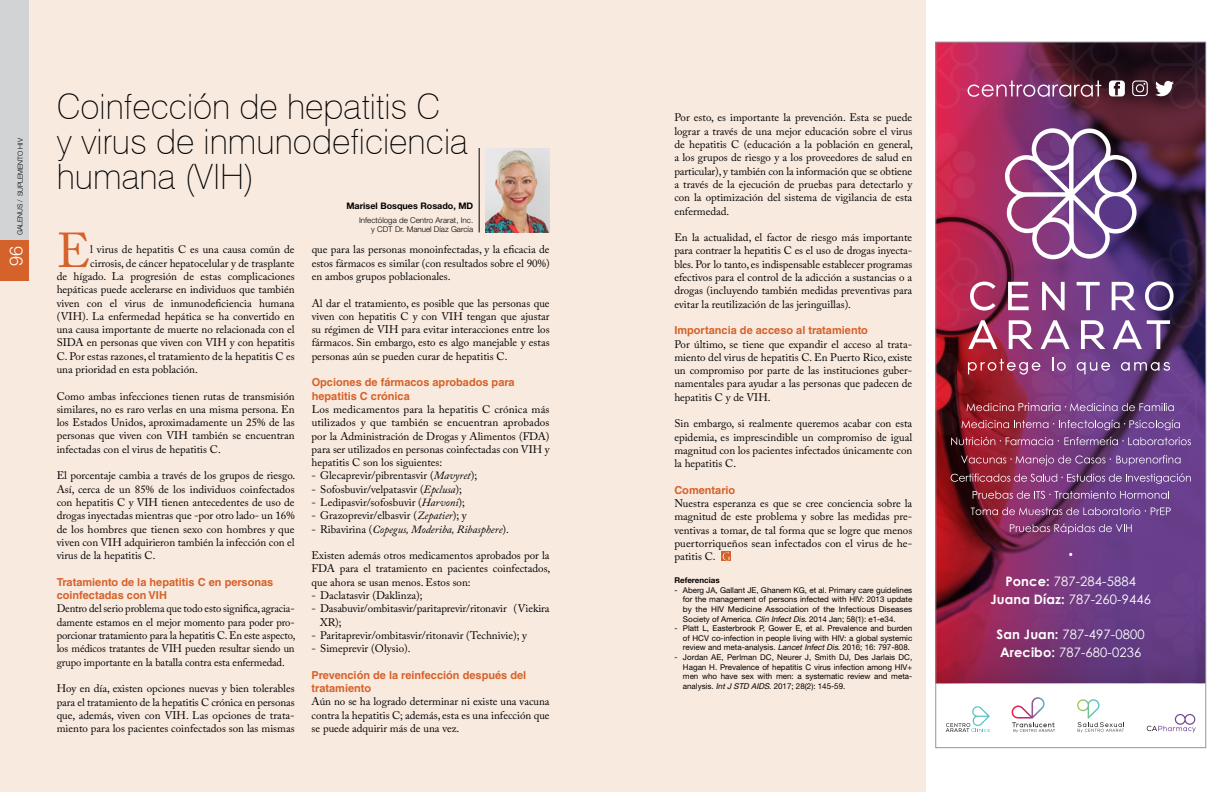
<style>
.page{position:relative;width:1224px;height:792px;background:#fff}
.page>*{position:absolute;margin:0;border:0;box-sizing:border-box;transform-origin:0 0}
.t1{font:48.6px "Adobe Caslon Pro";color:#d5622a}
.t2{font:100 35px/35px "Swiss 721 BT";color:#000}
.t3{font:300 18px "Helvetica Neue";color:#fff}
.t4{font:13px/17.8px "Century Gothic";letter-spacing:.01em;color:#fff;text-align:center}
.t5{font:11px/13.3px "Adobe Caslon Pro";color:#000;text-align:justify}
.t6{font:700 11px/13.3px "Helvetica LT Std";color:#d5622a}
.t7{font:italic 11px "Adobe Caslon Pro";color:#000}
.t8{font:700 9px "Helvetica Neue LT Std";color:#000}
.t9{font:8px/9.6px "Helvetica Neue";color:#000;text-align:justify}
.t10{font:300 8px/9px "Helvetica Neue";color:#000;text-align:right}
.t11{font:700 8px "Helvetica Neue LT Std";color:#000}
.t12{font:300 7px "Helvetica Neue";color:#000}
.s1{font-style:italic}
.s2{font-style:normal}
.s3{font-weight:700}
</style>
<div class="page">
<div style="left:0;top:0;width:612px;height:792px;background:#f9eadf"></div>
<div style="left:612px;top:0;width:314px;height:792px;background:#f9eadf"></div>
<hr style="left:479px;top:148px;width:1px;height:84px;background:#000">
<img style="left:485px;top:148px;width:65px;height:84px">
<svg style="left:938px;top:44px;width:266px;height:639px;background:#762c5f"></svg>
<svg style="left:1031px;top:573px;width:84px;height:84px;background:#72397e"></svg>
<svg style="left:1154px;top:573px;width:50px;height:84px;background:#663e87"></svg>
<svg style="left:961px;top:455px;width:220px;height:11px;background:#8b5181"></svg>
<svg style="left:951px;top:473px;width:240px;height:11px;background:#885381"></svg>
<svg style="left:973px;top:491px;width:196px;height:8px;background:#925e8c"></svg>
<svg style="left:1010px;top:524px;width:122px;height:10px"></svg>
<svg style="left:971px;top:507px;width:200px;height:8px;background:#8d5c8b"></svg>
<svg style="left:946px;top:706px;width:44px;height:26px"></svg>
<svg style="left:1147px;top:714px;width:49px;height:19px"></svg>
<svg style="left:1077px;top:699px;width:47px;height:34px"></svg>
<svg style="left:1011px;top:697px;width:44px;height:36px"></svg>
<svg style="left:938px;top:44px;width:187px;height:66px;background:#883256"></svg>
<svg style="left:1132px;top:44px;width:72px;height:65px;background:#3c222e"></svg>
<img style="left:938px;top:127px;width:266px;height:318px">
<div style="left:936px;top:42px;width:270px;height:706px;border:1px solid #939598"></div>
<svg style="left:722px;top:552px;width:9px;height:9px"></svg>
<svg style="left:723px;top:552px;width:7px;height:8px"></svg>
<div style="left:0;top:0;width:28px;height:275px;background:#d1d3d4"></div>
<div style="left:0;top:241px;width:28px;height:40px;background:#d5622a"></div>
<p class="t12" style="left:16px;top:235px;width:99px;rotate:-90deg">GALENUS / SUPLEMENTO HIV</p>
<h3 class="t3" style="left:5px;top:266px;width:22px;rotate:-90deg">96</h3>
<h2 class="t2" style="left:57px;top:89px;width:413px">Coinfección de hepatitis C<br>y virus de inmunodeficiencia humana (VIH)</h2>
<h1 class="t1" style="left:57px;top:221px;width:35px">E</h1>
<p class="t5" style="left:90px;top:243px;width:206px">l virus de hepatitis C es una causa común de</p>
<p class="t5" style="left:90px;top:256px;width:206px">cirrosis, de cáncer hepatocelular y de trasplante</p>
<p class="t5" style="left:57px;top:269px;width:239px">de hígado. La progresión de estas complicaciones</p>
<p class="t5" style="left:57px;top:283px;width:239px">hepáticas puede acelerarse en individuos que también</p>
<p class="t5" style="left:57px;top:296px;width:239px">viven con el virus de inmunodeficiencia humana</p>
<p class="t5" style="left:57px;top:309px;width:239px">(VIH). La enfermedad hepática se ha convertido en</p>
<p class="t5" style="left:57px;top:323px;width:239px">una causa importante de muerte no relacionada con el</p>
<p class="t5" style="left:57px;top:336px;width:239px">SIDA en personas que viven con VIH y con hepatitis</p>
<p class="t5" style="left:57px;top:349px;width:240px">C. Por estas razones, el tratamiento de la hepatitis C es</p>
<p class="t5" style="left:57px;top:363px;width:143px">una prioridad en esta población.</p>
<p class="t5" style="left:57px;top:389px;width:239px">Como ambas infecciones tienen rutas de transmisión similares, no es raro verlas en una misma persona. En los Estados Unidos, aproximadamente un 25% de las personas que viven con VIH también se encuentran infectadas con el virus de hepatitis C.</p>
<p class="t5" style="left:57px;top:469px;width:240px">El porcentaje cambia a través de los grupos de riesgo.<br>Así, cerca de un 85% de los individuos coinfectados con hepatitis C y VIH tienen antecedentes de uso de drogas inyectadas mientras que -por otro lado- un 16% de los hombres que tienen sexo con hombres y que viven con VIH adquirieron también la infección con el virus de la hepatitis C.</p>
<p class="t6" style="left:57px;top:575px;width:218px">Tratamiento de la hepatitis C en personas coinfectadas con VIH</p>
<p class="t5" style="left:57px;top:602px;width:240px">Dentro del serio problema que todo esto significa, agracia&shy;damente estamos en el mejor momento para poder pro&shy;porcionar tratamiento para la hepatitis C. En este aspecto, los médicos tratantes de VIH pueden resultar siendo un grupo importante en la batalla contra esta enfermedad.</p>
<p class="t5" style="left:57px;top:682px;width:239px">Hoy en día, existen opciones nuevas y bien tolerables para el tratamiento de la hepatitis C crónica en personas que, además, viven con VIH. Las opciones de trata&shy;miento para los pacientes coinfectados son las mismas</p>
<p class="t8" style="left:346px;top:200px;width:128px">Marisel Bosques Rosado, MD</p>
<p class="t10" style="left:359px;top:215px;width:116px">Infectóloga de Centro Ararat, Inc. y CDT Dr. Manuel Díaz García</p>
<p class="t5" style="left:312px;top:243px;width:239px">que para las personas monoinfectadas, y la eficacia de estos fármacos es similar (con resultados sobre el 90%) en ambos grupos poblacionales.</p>
<p class="t5" style="left:312px;top:296px;width:239px">Al dar el tratamiento, es posible que las personas que viven con hepatitis C y con VIH tengan que ajustar su régimen de VIH para evitar interacciones entre los fármacos. Sin embargo, esto es algo manejable y estas personas aún se pueden curar de hepatitis C.</p>
<p class="t6" style="left:312px;top:376px;width:204px">Opciones de fármacos aprobados para hepatitis C crónica</p>
<p class="t5" style="left:312px;top:402px;width:239px">Los medicamentos para la hepatitis C crónica más utilizados y que también se encuentran aprobados por la Administración de Drogas y Alimentos (FDA) para ser utilizados en personas coinfectadas con VIH y hepatitis C son los siguientes:</p>
<p class="t5" style="left:312px;top:469px;width:167px">- Glecaprevir/pibrentasvir (<span class="s1">Mavyret</span>);</p>
<p class="t5" style="left:312px;top:482px;width:152px">- Sofosbuvir/velpatasvir (<span class="s1">Epclusa</span>);</p>
<p class="t5" style="left:312px;top:496px;width:155px">- Ledipasvir/sofosbuvir (<span class="s1">Harvoni</span>);</p>
<p class="t5" style="left:312px;top:509px;width:156px">- Grazoprevir/elbasvir (<span class="s1">Zepatier</span>); y</p>
<p class="t7" style="left:312px;top:522px;width:199px"><span class="s2">- Ribavirina (</span>Copegus, Moderiba, Ribasphere<span class="s2">).</span></p>
<p class="t5" style="left:312px;top:549px;width:240px">Existen además otros medicamentos aprobados por la FDA para el tratamiento en pacientes coinfectados, que ahora se usan menos. Estos son:</p>
<p class="t5" style="left:312px;top:589px;width:113px">- Daclatasvir (Daklinza);</p>
<p class="t5" style="left:320px;top:602px;width:231px;text-indent:-9px">- Dasabuvir/ombitasvir/paritaprevir/ritonavir (Viekira<br>XR);</p>
<p class="t5" style="left:312px;top:629px;width:217px">- Paritaprevir/ombitasvir/ritonavir (Technivie); y</p>
<p class="t5" style="left:312px;top:642px;width:100px">- Simeprevir (Olysio).</p>
<p class="t6" style="left:312px;top:668px;width:216px">Prevención de la reinfección después del tratamiento</p>
<p class="t5" style="left:312px;top:695px;width:239px">Aún no se ha logrado determinar ni existe una vacuna contra la hepatitis C; además, esta es una infección que se puede adquirir más de una vez.</p>
<p class="t5" style="left:674px;top:111px;width:240px">Por esto, es importante la prevención. Esta se puede lograr a través de una mejor educación sobre el virus de hepatitis C (educación a la población en general, a los grupos de riesgo y a los proveedores de salud en particular), y también con la información que se obtiene a través de la ejecución de pruebas para detectarlo y con la optimización del sistema de vigilancia de esta enfermedad.</p>
<p class="t5" style="left:674px;top:231px;width:239px">En la actualidad, el factor de riesgo más importante para contraer la hepatitis C es el uso de drogas inyecta&shy;bles. Por lo tanto, es indispensable establecer programas efectivos para el control de la adicción a sustancias o a drogas (incluyendo también medidas preventivas para evitar la reutilización de las jeringuillas).</p>
<p class="t6" style="left:674px;top:324px;width:195px">Importancia de acceso al tratamiento</p>
<p class="t5" style="left:674px;top:337px;width:239px">Por último, se tiene que expandir el acceso al trata&shy;miento del virus de hepatitis C. En Puerto Rico, existe un compromiso por parte de las instituciones guber&shy;namentales para ayudar a las personas que padecen de hepatitis C y de VIH.</p>
<p class="t5" style="left:674px;top:417px;width:239px">Sin embargo, si realmente queremos acabar con esta epidemia, es imprescindible un compromiso de igual magnitud con los pacientes infectados únicamente con la hepatitis C.</p>
<p class="t6" style="left:674px;top:483px;width:62px">Comentario</p>
<p class="t5" style="left:674px;top:497px;width:239px">Nuestra esperanza es que se cree conciencia sobre la magnitud de este problema y sobre las medidas pre&shy;ventivas a tomar, de tal forma que se logre que menos puertorriqueños sean infectados con el virus de he&shy;patitis C.</p>
<p class="t11" style="left:674px;top:575px;width:47px">Referencias</p>
<p class="t9" style="left:683px;top:585px;width:231px;text-indent:-9px">- Aberg JA, Gallant JE, Ghanem KG, et al. Primary care guidelines for the management of persons infected with HIV: 2013 update by the HIV Medicine Association of the Infectious Diseases Society of America. <span class="s1">Clin InfectDis</span>. 2014 Jan; 58(1): e1-e34.</p>
<p class="t9" style="left:683px;top:624px;width:231px;text-indent:-9px">- Platt L, Easterbrook P, Gower E, et al. Prevalence and burden of HCV co-infection in people living with HIV: a global systemic review and meta-analysis. <span class="s1">LancetInfectDis</span>. 2016; 16: 797-808.</p>
<p class="t9" style="left:683px;top:652px;width:231px;text-indent:-9px">- Jordan AE, Perlman DC, Neurer J, Smith DJ, Des Jarlais DC, Hagan H. Prevalence of hepatitis C virus infection among HIV+ men who have sex with men: a systematic review and meta&shy;analysis. <span class="s1">IntJ STD AIDS</span>. 2017; 28(2): 145-59.</p>
<p class="t4" style="left:990px;top:572px;width:162px"><span class="s3">Ponce:</span> 787-284-5884<br><span class="s3">Juana Díaz:</span> 787-260-9446</p>
<p class="t4" style="left:997px;top:625px;width:150px;text-align:left"><span class="s3">San Juan:</span> 787-497-0800<br><span class="s3">Arecibo:</span> 787-680-0236</p>
</div>
